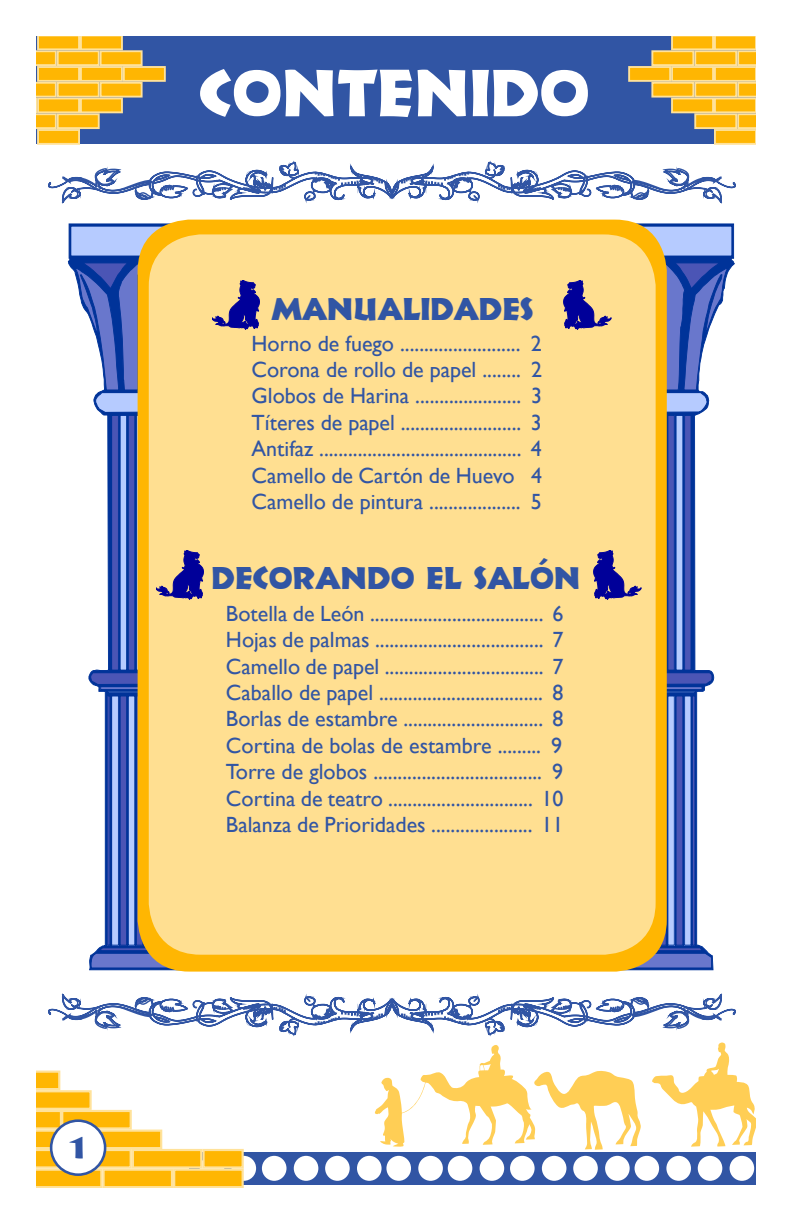
<style>
.page{position:relative;width:792px;height:1224px;background:#fff}
.page>*{position:absolute;margin:0;border:0;box-sizing:border-box;transform-origin:0 0}
.t1{font:66.8px "Informal 011 BT";color:#fff}
.t2{font:32px "Informal 011 BT";color:#3155a4}
.t3{font:30.8px "Informal 011 BT";color:#3155a4}
.t4{font:22px/26.4px "Gill Sans";color:#3155a4;text-align:justify}
</style>
<div class="page">
<svg style="left:67px;top:226px;width:78px;height:721px"></svg>
<div style="left:71px;top:226px;width:138px;height:30px;background:#b6cbff"></div>
<svg style="left:90px;top:672px;width:48px;height:14px"></svg>
<div style="left:101px;top:687px;width:78px;height:3px;border:1px solid #039"></div>
<div style="left:108px;top:692px;width:64px;height:1px;border:1px solid #039"></div>
<svg style="left:139px;top:932px;width:2px;height:11px"></svg>
<div style="left:128px;top:696px;width:7px;height:249px;background:#b6cbff"></div>
<div style="left:128px;top:696px;width:7px;height:249px;border:1px solid #039"></div>
<div style="left:120px;top:696px;width:7px;height:249px;background:#4b55b5"></div>
<div style="left:120px;top:696px;width:7px;height:249px;border:1px solid #039"></div>
<div style="left:112px;top:696px;width:6px;height:249px;background:#b6cbff"></div>
<div style="left:108px;top:696px;width:2px;height:249px;border:1px solid #039"></div>
<div style="left:128px;top:415px;width:7px;height:255px;background:#4b55b5"></div>
<div style="left:128px;top:415px;width:7px;height:255px;border:1px solid #039"></div>
<div style="left:120px;top:415px;width:7px;height:255px;background:#b6cbff"></div>
<div style="left:120px;top:415px;width:7px;height:255px;border:1px solid #039"></div>
<div style="left:112px;top:415px;width:6px;height:255px;background:#4b55b5"></div>
<svg style="left:660px;top:226px;width:75px;height:721px"></svg>
<div style="left:594px;top:226px;width:138px;height:30px;background:#b6cbff"></div>
<svg style="left:667px;top:672px;width:46px;height:14px"></svg>
<div style="left:624px;top:687px;width:78px;height:3px;border:1px solid #039"></div>
<div style="left:631px;top:692px;width:64px;height:1px;border:1px solid #039"></div>
<div style="left:692px;top:696px;width:3px;height:249px;border:1px solid #039"></div>
<div style="left:685px;top:696px;width:6px;height:249px;background:#b6cbff"></div>
<div style="left:676px;top:696px;width:7px;height:249px;background:#4b55b5"></div>
<div style="left:676px;top:696px;width:7px;height:249px;border:1px solid #039"></div>
<div style="left:668px;top:696px;width:6px;height:249px;background:#b6cbff"></div>
<div style="left:660px;top:696px;width:6px;height:249px;border:1px solid #039"></div>
<div style="left:685px;top:415px;width:6px;height:255px;background:#4b55b5"></div>
<div style="left:685px;top:415px;width:6px;height:255px;border:1px solid #039"></div>
<div style="left:676px;top:415px;width:7px;height:255px;background:#b6cbff"></div>
<div style="left:668px;top:415px;width:6px;height:255px;background:#4b55b5"></div>
<div style="left:668px;top:415px;width:6px;height:255px;border:1px solid #039"></div>
<div style="left:138px;top:220px;width:529px;height:752px;background:#ffb602;border-radius:52px"></div>
<div style="left:149px;top:234px;width:507px;height:721px;background:#ffdf91;border-radius:52px"></div>
<div style="left:33px;top:33px;width:728px;height:111px;background:#3155a4"></div>
<div style="left:714px;top:129px;width:43px;height:16px;background:#ffb602;border:2px solid #ffe29a"></div>
<div style="left:737px;top:50px;width:43px;height:16px;background:#ffb602;border:2px solid #ffe29a"></div>
<div style="left:714px;top:66px;width:43px;height:16px;background:#ffb602;border:2px solid #ffe29a"></div>
<div style="left:714px;top:98px;width:43px;height:15px;background:#ffb602;border:2px solid #ffe29a"></div>
<div style="left:694px;top:50px;width:43px;height:16px;background:#ffb602;border:2px solid #ffe29a"></div>
<div style="left:694px;top:82px;width:43px;height:16px;background:#ffb602;border:2px solid #ffe29a"></div>
<div style="left:651px;top:82px;width:43px;height:16px;background:#ffb602;border:2px solid #ffe29a"></div>
<div style="left:694px;top:113px;width:43px;height:16px;background:#ffb602;border:2px solid #ffe29a"></div>
<div style="left:737px;top:82px;width:43px;height:16px;background:#ffb602;border:2px solid #ffe29a"></div>
<div style="left:671px;top:35px;width:43px;height:15px;background:#ffb602;border:2px solid #ffe29a"></div>
<div style="left:737px;top:113px;width:43px;height:16px;background:#ffb602;border:2px solid #ffe29a"></div>
<div style="left:671px;top:66px;width:43px;height:16px;background:#ffb602;border:2px solid #ffe29a"></div>
<div style="left:671px;top:98px;width:43px;height:15px;background:#ffb602;border:2px solid #ffe29a"></div>
<div style="left:651px;top:50px;width:43px;height:16px;background:#ffb602;border:2px solid #ffe29a"></div>
<div style="left:714px;top:35px;width:43px;height:15px;background:#ffb602;border:2px solid #ffe29a"></div>
<div style="left:628px;top:66px;width:43px;height:16px;background:#ffb602;border:2px solid #ffe29a"></div>
<div style="left:37px;top:129px;width:43px;height:16px;background:#ffb602;border:2px solid #ffe29a"></div>
<div style="left:14px;top:50px;width:43px;height:16px;background:#ffb602;border:2px solid #ffe29a"></div>
<div style="left:37px;top:66px;width:43px;height:16px;background:#ffb602;border:2px solid #ffe29a"></div>
<svg style="left:36px;top:98px;width:1px;height:15px"></svg>
<div style="left:37px;top:98px;width:43px;height:15px;background:#ffb602;border:2px solid #ffe29a"></div>
<div style="left:57px;top:50px;width:43px;height:16px;background:#ffb602;border:2px solid #ffe29a"></div>
<div style="left:57px;top:82px;width:43px;height:16px;background:#ffb602;border:2px solid #ffe29a"></div>
<div style="left:100px;top:82px;width:43px;height:16px;background:#ffb602;border:2px solid #ffe29a"></div>
<div style="left:57px;top:113px;width:43px;height:16px;background:#ffb602;border:2px solid #ffe29a"></div>
<div style="left:14px;top:82px;width:43px;height:16px;background:#ffb602;border:2px solid #ffe29a"></div>
<div style="left:80px;top:35px;width:43px;height:15px;background:#ffb602;border:2px solid #ffe29a"></div>
<div style="left:14px;top:113px;width:43px;height:16px;background:#ffb602;border:2px solid #ffe29a"></div>
<div style="left:80px;top:66px;width:43px;height:16px;background:#ffb602;border:2px solid #ffe29a"></div>
<div style="left:80px;top:98px;width:43px;height:15px;background:#ffb602;border:2px solid #ffe29a"></div>
<div style="left:100px;top:50px;width:43px;height:16px;background:#ffb602;border:2px solid #ffe29a"></div>
<div style="left:37px;top:35px;width:43px;height:15px;background:#ffb602;border:2px solid #ffe29a"></div>
<div style="left:123px;top:66px;width:43px;height:16px;background:#ffb602;border:2px solid #ffe29a"></div>
<svg style="left:71px;top:258px;width:188px;height:155px"></svg>
<svg style="left:564px;top:258px;width:168px;height:155px"></svg>
<svg style="left:156px;top:550px;width:47px;height:50px"></svg>
<svg style="left:594px;top:550px;width:47px;height:50px"></svg>
<svg style="left:36px;top:947px;width:720px;height:241px"></svg>
<svg style="left:37px;top:140px;width:713px;height:86px"></svg>
<div style="left:0;top:0;width:36px;height:1224px;background:#fff"></div>
<div style="left:756px;top:0;width:36px;height:1224px;background:#fff"></div>
<div style="left:0;top:0;width:792px;height:36px;background:#fff"></div>
<h1 class="t1" style="left:199px;top:52px;width:392px">CONTENIDO</h1>
<h2 class="t2" style="left:272px;top:289px;width:263px">MANUALIDADES</h2>
<p class="t4" style="left:252px;top:330px;width:292px">Horno de fuego ......................... 2<br>Corona de rollo de papel ........ 2<br>Globos de Harina ...................... 3<br>Títeres de papel ......................... 3<br>Antifaz .......................................... 4<br>Camello de Cartón de Huevo 4<br>Camello de pintura ................... 5</p>
<h2 class="t2" style="left:212px;top:558px;width:370px">DECORANDO EL SALÓN</h2>
<p class="t4" style="left:226px;top:601px;width:339px">Botella de León .................................... 6<br>Hojas de palmas ................................... 7<br>Camello de papel ................................. 7<br>Caballo de papel .................................. 8<br>Borlas de estambre ............................. 8<br>Cortina de bolas de estambre ......... 9<br>Torre de globos ................................... 9<br>Cortina de teatro .............................. 10<br>Balanza de Prioridades ..................... 11</p>
<h3 class="t3" style="left:70px;top:1128px;width:17px">1</h3>
</div>
